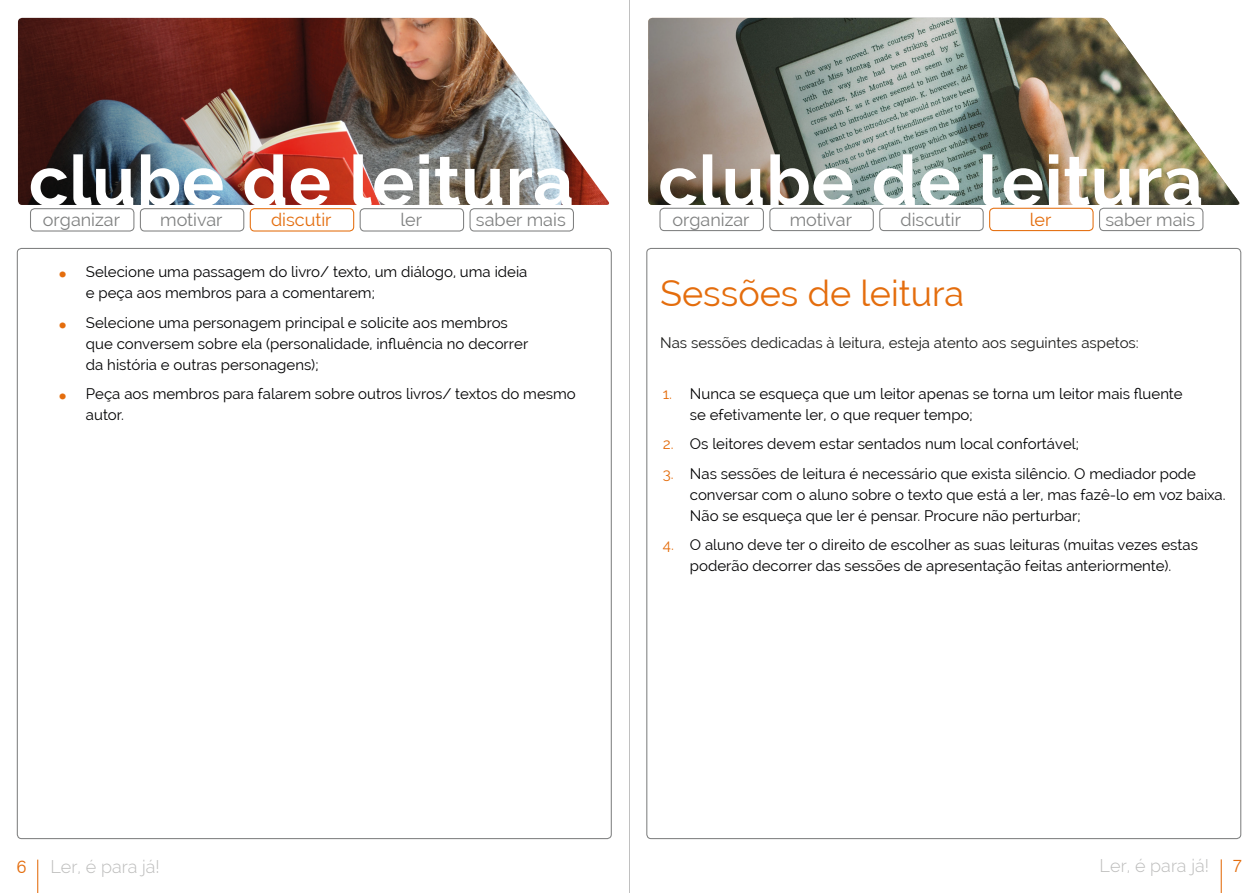
<style>
.page{position:relative;width:1259px;height:893px;background:#fff}
.page>*{position:absolute;margin:0;border:0;box-sizing:border-box;transform-origin:0 0}
.título_doc{font:700 70.5px "Raleway";letter-spacing:.01em;color:#fff}
.título_doc-2{font:36px "Raleway";color:#e46d0d}
.t1{font:18px "Raleway";color:#808181}
.t2{font:300 18px "Raleway";color:#bdbdbc}
.t3{font:18px "Raleway";color:#e46d0d}
.t4{font:300 18px "Swiss 721 BT";color:#e46d0d}
.t5{font:15px/21px "Raleway";color:#020203}
.t6{font:15px "Raleway";color:#1d1d1b}
.s1{font-family:"Hobo Std";font-size:27px;color:#e46d0d}
.s2{color:#e46d0d}
</style>
<div class="page">
<img style="left:648px;top:18px;width:592px;height:187px">
<img style="left:18px;top:18px;width:591px;height:187px">
<hr style="left:37px;top:860px;width:1px;height:33px;background:#e46d0d">
<hr style="left:1220px;top:859px;width:1px;height:34px;background:#e46d0d">
<hr style="left:629px;top:0;width:1px;height:893px;background:#c0c0c0">
<div style="left:30px;top:208px;width:104px;height:24px;border:1px solid #808181;border-radius:4px"></div>
<div style="left:140px;top:208px;width:104px;height:24px;border:1px solid #808181;border-radius:4px"></div>
<div style="left:250px;top:208px;width:104px;height:24px;border:1px solid #e46d0d;border-radius:4px"></div>
<div style="left:360px;top:208px;width:104px;height:24px;border:1px solid #808181;border-radius:4px"></div>
<div style="left:469px;top:208px;width:105px;height:24px;border:1px solid #808181;border-radius:4px"></div>
<div style="left:659px;top:208px;width:105px;height:23px;border:1px solid #808181;border-radius:4px"></div>
<div style="left:769px;top:208px;width:105px;height:23px;border:1px solid #808181;border-radius:4px"></div>
<div style="left:879px;top:208px;width:104px;height:23px;border:1px solid #808181;border-radius:4px"></div>
<div style="left:989px;top:208px;width:104px;height:23px;border:1px solid #e46d0d;border-radius:4px"></div>
<div style="left:1099px;top:208px;width:104px;height:23px;border:1px solid #808181;border-radius:4px"></div>
<h1 class="título_doc" style="left:29px;top:141px;width:546px">clube de leitura</h1>
<p class="título_doc" style="left:658px;top:141px;width:546px">clube de leitura</p>
<p class="t1" style="left:43px;top:209px;width:79px">organizar</p>
<p class="t1" style="left:160px;top:209px;width:64px">motivar</p>
<p class="t3" style="left:271px;top:209px;width:62px">discutir</p>
<p class="t1" style="left:400px;top:209px;width:23px">ler</p>
<p class="t1" style="left:476px;top:209px;width:91px">saber mais</p>
<p class="t1" style="left:672px;top:209px;width:79px">organizar</p>
<p class="t1" style="left:789px;top:209px;width:64px">motivar</p>
<p class="t1" style="left:900px;top:209px;width:62px">discutir</p>
<p class="t3" style="left:1030px;top:209px;width:23px">ler</p>
<p class="t1" style="left:1105px;top:209px;width:91px">saber mais</p>
<p class="t5" style="left:86px;top:261px;width:443px;text-indent:-27px"><span class="s1">.</span> Selecione uma passagem do livro/ texto, um diálogo, uma ideia e peça aos membros para a comentarem;</p>
<p class="t5" style="left:86px;top:312px;width:444px;text-indent:-27px"><span class="s1">.</span> Selecione uma personagem principal e solicite aos membros que conversem sobre ela (personalidade, influência no decorrer da história e outras personagens);</p>
<p class="t5" style="left:86px;top:384px;width:491px;text-indent:-27px"><span class="s1">.</span> Peça aos membros para falarem sobre outros livros/ textos do mesmo autor.</p>
<p class="título_doc-2" style="left:660px;top:272px;width:305px">Sessões de leitura</p>
<p class="t6" style="left:660px;top:334px;width:480px">Nas sessões dedicadas à leitura, esteja atento aos seguintes aspetos:</p>
<p class="t5" style="left:690px;top:383px;width:494px;text-indent:-27px"><span class="s2">1.</span> Nunca se esqueça que um leitor apenas se torna um leitor mais fluente se efetivamente ler, o que requer tempo;</p>
<p class="t5" style="left:663px;top:433px;width:418px"><span class="s2">2.</span> Os leitores devem estar sentados num local confortável;</p>
<p class="t5" style="left:690px;top:463px;width:537px;text-indent:-27px"><span class="s2">3.</span> Nas sessões de leitura é necessário que exista silêncio. O mediador pode conversar com o aluno sobre o texto que está a ler, mas fazê-lo em voz baixa.<br>Não se esqueça que ler é pensar. Procure não perturbar;</p>
<p class="t5" style="left:663px;top:534px;width:536px;text-align:center"><span class="s2">4.</span> O aluno deve ter o direito de escolher as suas leituras (muitas vezes estas poderão decorrer das sessões de apresentação feitas anteriormente).</p>
<p class="t4" style="left:17px;top:855px;width:11px">6</p>
<p class="t2" style="left:50px;top:856px;width:111px">Ler, é para já!</p>
<p class="t2" style="left:1099px;top:855px;width:111px">Ler, é para já!</p>
<p class="t4" style="left:1232px;top:855px;width:11px">7</p>
</div>
